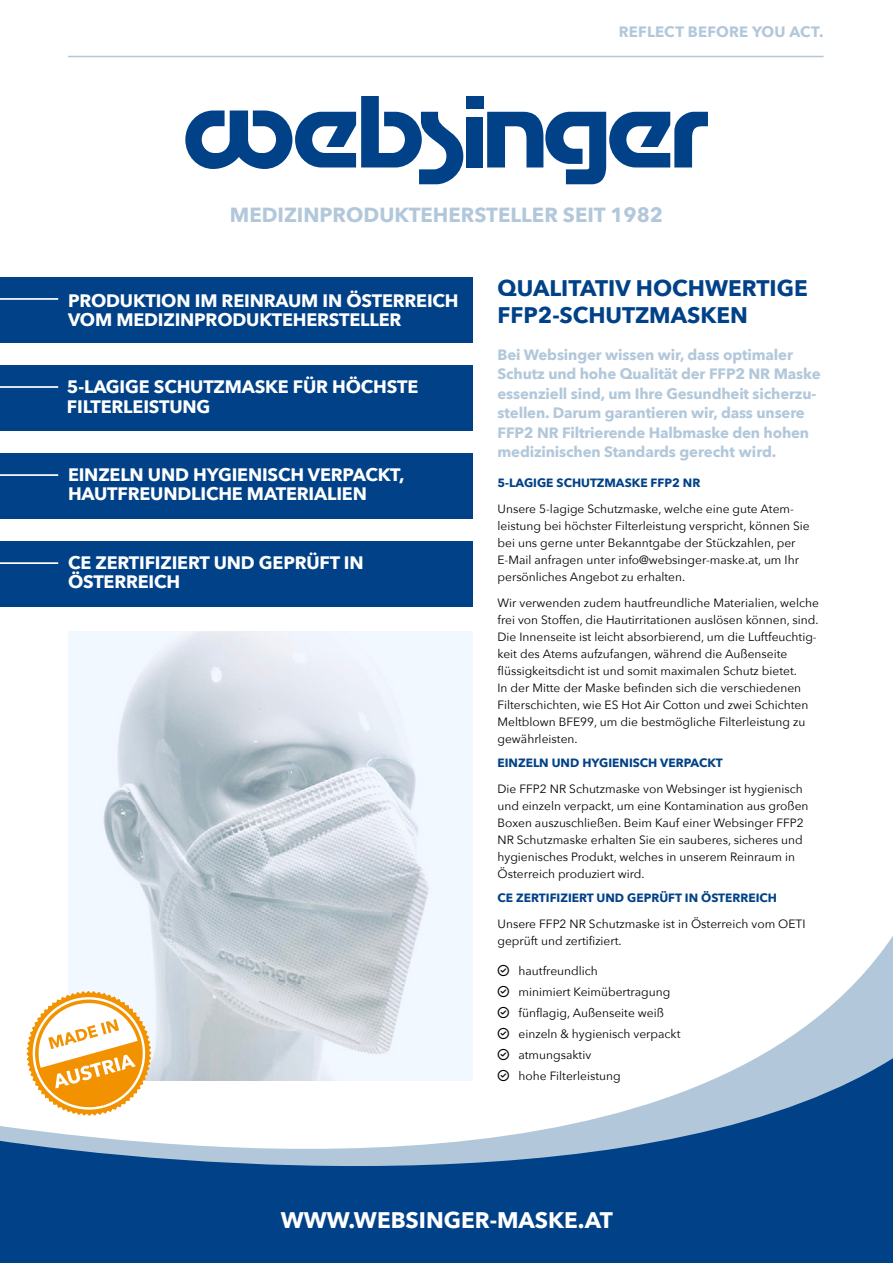
<style>
.page{position:relative;width:893px;height:1263px;background:#fff}
.page>*{position:absolute;margin:0;border:0;box-sizing:border-box;transform-origin:0 0}
.t1{font:700 22.5px/27px "Avenir Next";color:#004187}
.t2{font:700 22.5px "Avenir Next";color:#fff}
.t3{font:700 20.4px "Avenir Next";color:#b2c8da}
.t4{font:700 18px/19.5px "Avenir Next";letter-spacing:-.01em;color:#fff}
.t5{font:700 15px/19.5px "Avenir Next";letter-spacing:-.01em;color:#b2c8da}
.t6{font:700 15px "Avenir Next";letter-spacing:.01em;color:#b2c8da}
.t7{font:12px/17.1px "Avenir Next";color:#000}
.t8{font:700 12px "Avenir Next";color:#004187}
</style>
<div class="page">
<svg style="left:472px;top:922px;width:421px;height:131px"></svg>
<svg style="left:0;top:1053px;width:893px;height:210px;fill:#004187"></svg>
<div style="left:466px;top:96px;width:17px;height:13px;background:#004187"></div>
<div style="left:466px;top:117px;width:16px;height:50px;background:#004187"></div>
<svg style="left:185px;top:96px;width:278px;height:88px"></svg>
<svg style="left:487px;top:112px;width:221px;height:72px"></svg>
<hr style="left:68px;top:56px;width:755px;height:1px;background:#b2c8da">
<img style="left:68px;top:631px;width:404px;height:449px">
<div style="left:0;top:277px;width:472px;height:66px;background:#004187"></div>
<hr style="left:0;top:298px;width:58px;height:2px;background:#fff">
<div style="left:0;top:365px;width:472px;height:66px;background:#004187"></div>
<hr style="left:0;top:386px;width:58px;height:2px;background:#fff">
<div style="left:0;top:454px;width:472px;height:65px;background:#004187"></div>
<hr style="left:0;top:474px;width:58px;height:2px;background:#fff">
<svg style="left:22px;top:986px;width:134px;height:134px"></svg>
<div style="left:0;top:542px;width:472px;height:65px;background:#004187"></div>
<hr style="left:0;top:562px;width:58px;height:2px;background:#fff">
<svg style="left:498px;top:964px;width:11px;height:12px"></svg>
<svg style="left:498px;top:985px;width:11px;height:12px"></svg>
<svg style="left:498px;top:1007px;width:11px;height:11px"></svg>
<svg style="left:498px;top:1028px;width:11px;height:11px"></svg>
<svg style="left:498px;top:1049px;width:11px;height:11px"></svg>
<svg style="left:498px;top:1070px;width:11px;height:11px"></svg>
<p class="t6" style="left:619px;top:19px;width:206px">REFLECT BEFORE YOU ACT.</p>
<h2 class="t3" style="left:230px;top:197px;width:435px">MEDIZINPRODUKTEHERSTELLER SEIT 1982</h2>
<h3 class="t4" style="left:68px;top:290px;width:392px">PRODUKTION IM REINRAUM IN ÖSTERREICH<br>VOM MEDIZINPRODUKTEHERSTELLER</h3>
<h3 class="t4" style="left:67px;top:377px;width:353px">5-LAGIGE SCHUTZMASKE FÜR HÖCHSTE<br>FILTERLEISTUNG</h3>
<h3 class="t4" style="left:68px;top:464px;width:338px">EINZELN UND HYGIENISCH VERPACKT,<br>HAUTFREUNDLICHE MATERIALIEN</h3>
<h3 class="t4" style="left:68px;top:552px;width:297px">CE ZERTIFIZIERT UND GEPRÜFT IN<br>ÖSTERREICH</h3>
<h1 class="t1" style="left:497px;top:275px;width:312px">QUALITATIV HOCHWERTIGE<br>FFP2-SCHUTZMASKEN</h1>
<p class="t5" style="left:497px;top:345px;width:325px">Bei Websinger wissen wir, dass optimaler Schutz und hohe Qualität der FFP2 NR Maske essenziell sind, um Ihre Gesundheit sicherzu&shy;stellen. Darum garantieren wir, dass unsere FFP2 NR Filtrierende Halbmaske den hohen medizinischen Standards gerecht wird.</p>
<p class="t8" style="left:497px;top:473px;width:204px">5-LAGIGE SCHUTZMASKE FFP2 NR</p>
<p class="t7" style="left:497px;top:500px;width:314px">Unsere 5-lagige Schutzmaske, welche eine gute Atem&shy;leistung bei höchster Filterleistung verspricht, können Sie bei uns gerne unter Bekanntgabe der Stückzahlen, per E-Mail anfragen unter info@websinger-maske.at, um Ihr persönliches Angebot zu erhalten.</p>
<p class="t7" style="left:497px;top:593px;width:323px">Wir verwenden zudem hautfreundliche Materialien, welche frei von Stoffen, die Hautirritationen auslösen können, sind.<br>Die Innenseite ist leicht absorbierend, um die Luftfeuchtig&shy;keit des Atems aufzufangen, während die Außenseite flüssigkeitsdicht ist und somit maximalen Schutz bietet.<br>In der Mitte der Maske befinden sich die verschiedenen Filterschichten, wie ES Hot Air Cotton und zwei Schichten Meltblown BFE99, um die bestmögliche Filterleistung zu gewährleisten.</p>
<p class="t8" style="left:497px;top:753px;width:227px">EINZELN UND HYGIENISCH VERPACKT</p>
<p class="t7" style="left:497px;top:780px;width:312px">Die FFP2 NR Schutzmaske von Websinger ist hygienisch und einzeln verpackt, um eine Kontamination aus großen Boxen auszuschließen. Beim Kauf einer Websinger FFP2<br>NR Schutzmaske erhalten Sie ein sauberes, sicheres und hygienisches Produkt, welches in unserem Reinraum in Österreich produziert wird.</p>
<p class="t8" style="left:497px;top:888px;width:281px">CE ZERTIFIZIERT UND GEPRÜFT IN ÖSTERREICH</p>
<p class="t7" style="left:497px;top:915px;width:309px">Unsere FFP2 NR Schutzmaske ist in Österreich vom OETI geprüft und zertifiziert.</p>
<p class="t7" style="left:518px;top:959px;width:164px;line-height:21.1px">hautfreundlich<br>minimiert Keimübertragung fünflagig, Außenseite weiß einzeln &amp; hygienisch verpackt atmungsaktiv<br>hohe Filterleistung</p>
<h1 class="t2" style="left:281px;top:1201px;width:334px">WWW.WEBSINGER-MASKE.AT</h1>
</div>
